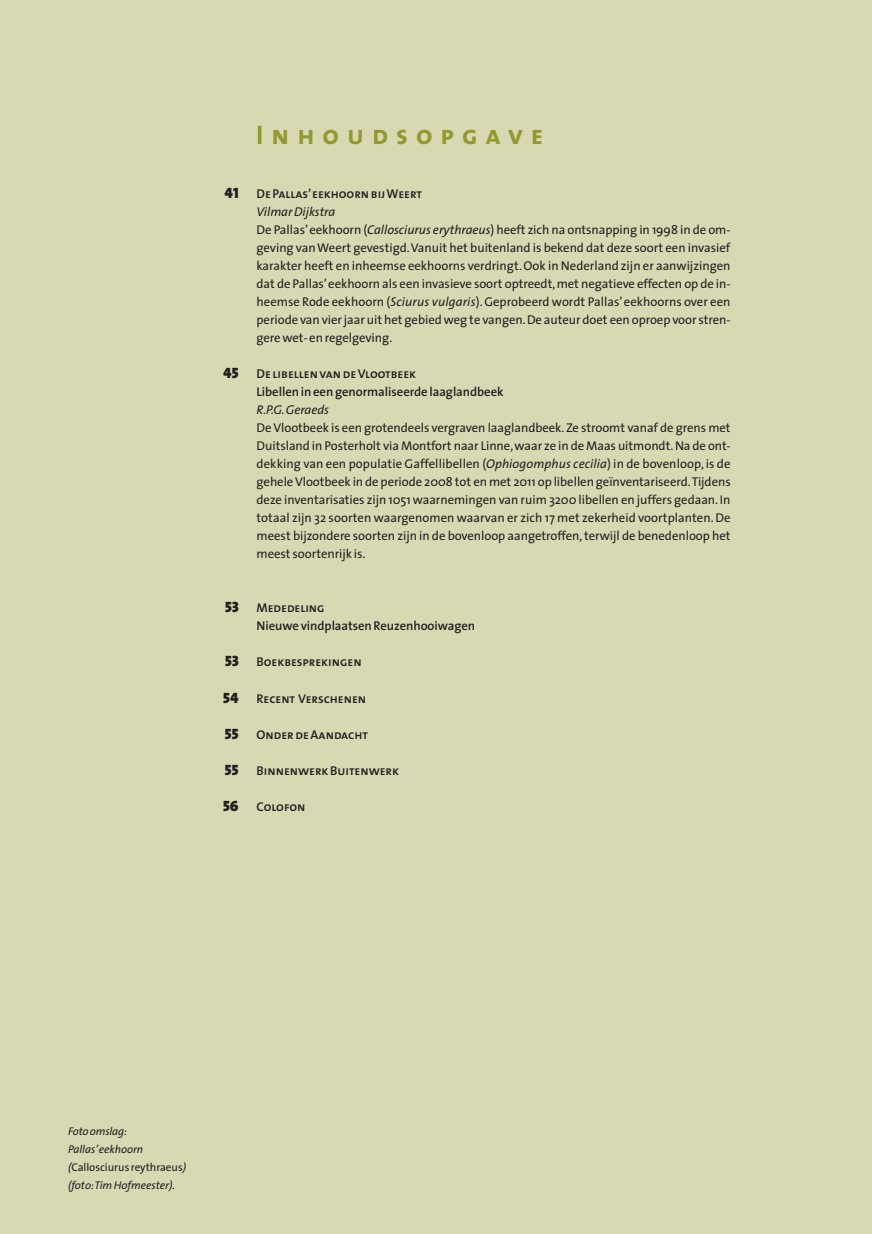
<style>
.page{position:relative;width:872px;height:1234px;background:#fff}
.page>*{position:absolute;margin:0;border:0;box-sizing:border-box;transform-origin:0 0}
.t1{font:27px "The Sans Bold Caps";letter-spacing:.295em;color:#91992f}
.t2{font:15px "The Sans Black Caps";letter-spacing:-.005em;color:#231f20}
.t3{font:12.75px/18px "The Sans";letter-spacing:-.005em;color:#231f20}
.t4{font:12.75px "The Sans Semi Bold Caps";letter-spacing:-.005em;color:#231f20}
.t5{font:600 12.75px "The Sans";letter-spacing:-.005em;color:#231f20}
.t6{font:italic 12.75px "The Sans";letter-spacing:-.005em;color:#231f20}
.t7{font:italic 11.25px/18px "The Sans";letter-spacing:-.005em;color:#231f20}
.s1{font-style:italic}
.s2{font-style:normal}
</style>
<div class="page">
<div style="left:0;top:0;width:872px;height:1233px;background:#d8d8b3"></div>
<h1 class="t1" style="left:256px;top:112px;width:288px">Inhoudsopgave</h1>
<p class="t2" style="left:225px;top:180px;width:16px">41</p>
<p class="t4" style="left:256px;top:183px;width:167px">De Pallas’eekhoornbijWeert</p>
<p class="t3" style="left:256px;top:202px;width:475px"><span class="s1">Vilmar Dijkstra<br></span>De Pallas’ eekhoorn (<span class="s1">Callosciurus erythraeus</span>) heeft zich na ontsnapping in 1998 in de om&shy;geving van Weert gevestigd. Vanuit het buitenland is bekend dat deze soort een invasief karakter heeft en inheemse eekhoorns verdringt. Ook in Nederland zijn er aanwijzingen dat de Pallas’ eekhoorn als een invasieve soort optreedt, met negatieve effecten op de in&shy;heemse Rode eekhoorn (<span class="s1">Sciurus vulgaris</span>). Geprobeerd wordt Pallas’ eekhoorns over een periode van vier jaar uit het gebied weg te vangen. De auteur doet een oproep voor stren&shy;gere wet- en regelgeving.</p>
<p class="t2" style="left:223px;top:360px;width:17px">45</p>
<p class="t4" style="left:256px;top:363px;width:161px">De libellenvandeVlootbeek</p>
<p class="t5" style="left:256px;top:381px;width:249px">Libellen in een genormaliseerde laaglandbeek</p>
<p class="t6" style="left:256px;top:399px;width:74px">R.P.G. Geraeds</p>
<p class="t3" style="left:256px;top:418px;width:476px;text-align:justify">De Vlootbeek is een grotendeels vergraven laaglandbeek. Ze stroomt vanaf de grens met Duitsland in Posterholt via Montfort naar Linne, waar ze in de Maas uitmondt. Na de ont&shy;dekking van een populatie Gaffellibellen (<span class="s1">Ophiogomphus cecilia</span>) in de bovenloop, is de gehele Vlootbeek in de periode 2008 tot en met 2011 op libellen geïnventariseerd. Tijdens deze inventarisaties zijn 1051 waarnemingen van ruim 3200 libellen en juffers gedaan. In totaal zijn 32 soorten waargenomen waarvan er zich 17 met zekerheid voortplanten. De meest bijzondere soorten zijn in de bovenloop aangetroffen, terwijl de benedenloop het meest soortenrijk is.</p>
<p class="t2" style="left:225px;top:594px;width:15px">53</p>
<p class="t4" style="left:256px;top:597px;width:70px">Mededeling</p>
<p class="t5" style="left:256px;top:615px;width:220px">Nieuwe vindplaatsen Reuzenhooiwagen</p>
<p class="t2" style="left:225px;top:648px;width:15px">53</p>
<p class="t4" style="left:256px;top:651px;width:107px">Boekbesprekingen</p>
<p class="t2" style="left:223px;top:684px;width:17px">54</p>
<p class="t4" style="left:256px;top:687px;width:111px">Recent Verschenen</p>
<p class="t2" style="left:225px;top:720px;width:15px">55</p>
<p class="t4" style="left:256px;top:723px;width:113px">OnderdeAandacht</p>
<p class="t2" style="left:225px;top:756px;width:15px">55</p>
<p class="t4" style="left:256px;top:759px;width:144px">BinnenwerkBuitenwerk</p>
<p class="t2" style="left:223px;top:792px;width:17px">56</p>
<p class="t4" style="left:256px;top:795px;width:51px">Colofon</p>
<p class="t7" style="left:68px;top:1121px;width:119px">Foto omslag:<br>Pallas’ eekhoorn (<span class="s2">Callosciurus reythraeus</span>) (foto: Tim Hofmeester).</p>
</div>
